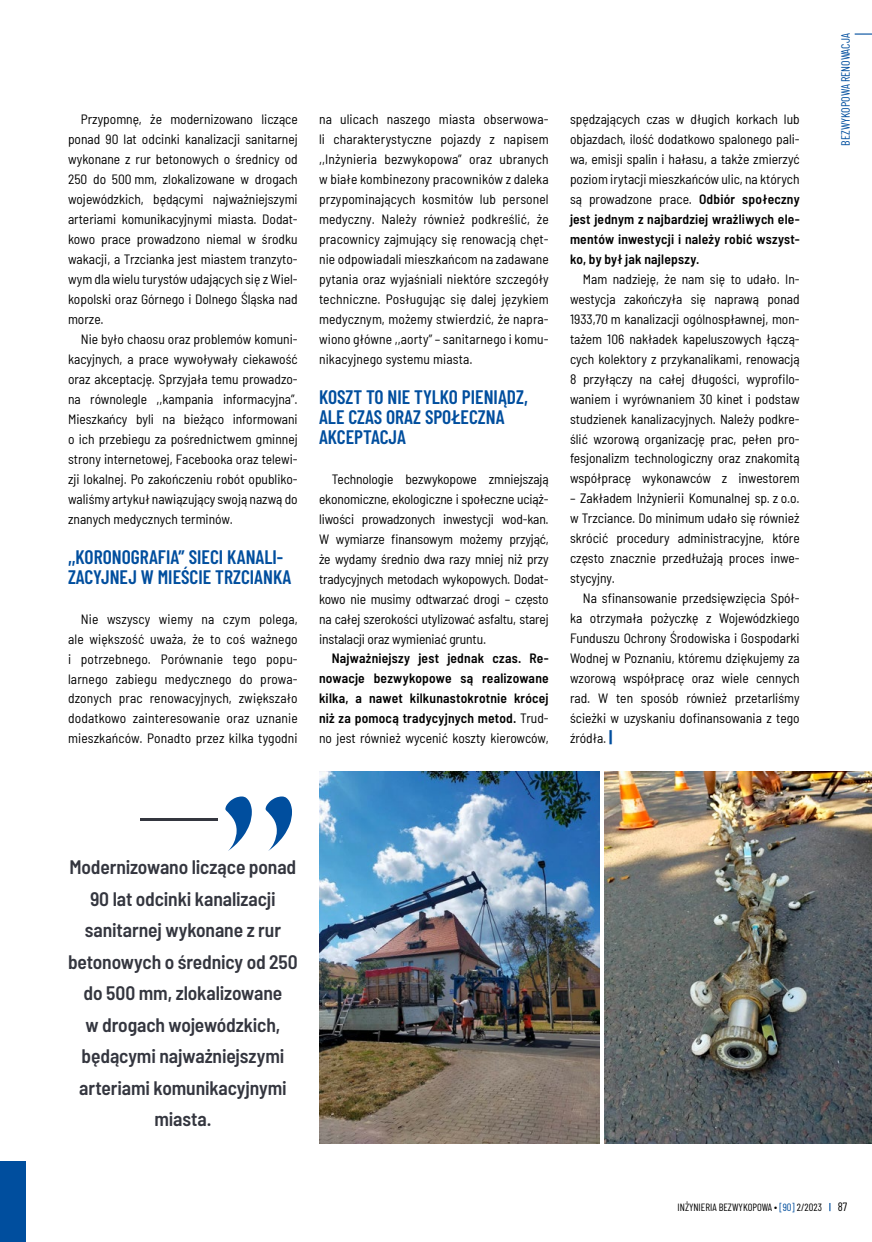
<style>
.page{position:relative;width:872px;height:1242px;background:#fff}
.page>*{position:absolute;margin:0;border:0;box-sizing:border-box;transform-origin:0 0}
.t1{font:600 semi-condensed 19.5px/31.5px "Barlow";letter-spacing:-.01em;color:#34363f;text-align:center}
.t2{font:600 19.5px/20px "Barlow Condensed";color:#004e9e}
.t3{font:semi-condensed 13.5px/20px "Barlow";color:#000;text-align:justify}
.t4{font:600 semi-condensed 13.5px/20px "Barlow";letter-spacing:.015em;color:#000;text-align:justify}
.t5{font:12px "Barlow Condensed";color:#004e9e}
.t6{font:12px "Barlow Condensed";color:#000}
.t7{font:10.5px "Barlow Condensed";color:#000}
.s1{font-weight:400}
.s2{font-weight:600}
.s3{font-weight:700;font-size:16.5px;color:#004e9e}
.s4{color:#004e9e}
</style>
<div class="page">
<div style="left:0;top:1161px;width:26px;height:81px;background:#004e9e"></div>
<svg style="left:854px;top:33px;width:18px;height:2px"></svg>
<img style="left:604px;top:771px;width:268px;height:372px">
<img style="left:319px;top:771px;width:280px;height:372px">
<hr style="left:140px;top:818px;width:78px;height:2px;background:#34363f">
<svg style="left:266px;top:796px;width:26px;height:55px"></svg>
<svg style="left:225px;top:796px;width:27px;height:55px"></svg>
<p class="t3" style="left:68px;top:108px;width:231px;text-indent:13px">Przypomnę, że modernizowano liczące ponad 90 lat odcinki kanalizacji sanitarnej wykonane z rur betonowych o średnicy od 250 do 500 mm, zlokalizowane w drogach wojewódzkich, będącymi najważniejszymi arteriami komunikacyjnymi miasta. Dodat&shy;kowo prace prowadzono niemal w środku wakacji, a Trzcianka jest miastem tranzyto&shy;wym dla wielu turystów udających się z Wiel&shy;kopolski oraz Górnego i Dolnego Śląska nad morze.</p>
<p class="t3" style="left:68px;top:328px;width:231px;text-indent:13px">Nie było chaosu oraz problemów komuni&shy;kacyjnych, a prace wywoływały ciekawość oraz akceptację. Sprzyjała temu prowadzo&shy;na równolegle ,,kampania informacyjna”.<br>Mieszkańcy byli na bieżąco informowani o ich przebiegu za pośrednictwem gminnej strony internetowej, Facebooka oraz telewi&shy;zji lokalnej. Po zakończeniu robót opubliko&shy;waliśmy artykuł nawiązujący swoją nazwą do znanych medycznych terminów.</p>
<h1 class="t2" style="left:68px;top:545px;width:225px">,,KORONOGRAFIA” SIECI KANALI-<br>ZACYJNEJ W MIEŚCIE TRZCIANKA</h1>
<p class="t3" style="left:68px;top:608px;width:231px;text-indent:13px">Nie wszyscy wiemy na czym polega, ale większość uważa, że to coś ważnego i potrzebnego. Porównanie tego popu&shy;larnego zabiegu medycznego do prowa&shy;dzonych prac renowacyjnych, zwiększało dodatkowo zainteresowanie oraz uznanie mieszkańców. Ponadto przez kilka tygodni</p>
<p class="t3" style="left:319px;top:108px;width:231px">na ulicach naszego miasta obserwowa&shy;li charakterystyczne pojazdy z napisem ,,Inżynieria bezwykopowa” oraz ubranych w białe kombinezony pracowników z daleka przypominających kosmitów lub personel medyczny. Należy również podkreślić, że pracownicy zajmujący się renowacją chęt&shy;nie odpowiadali mieszkańcom na zadawane pytania oraz wyjaśniali niektóre szczegóły techniczne. Posługując się dalej językiem medycznym, możemy stwierdzić, że napra&shy;wiono główne ,,aorty” – sanitarnego i komu&shy;nikacyjnego systemu miasta.</p>
<h1 class="t2" style="left:319px;top:385px;width:210px">KOSZT TO NIE TYLKO PIENIĄDZ,<br>ALE CZAS ORAZ SPOŁECZNA<br>AKCEPTACJA</h1>
<p class="t3" style="left:319px;top:468px;width:231px;text-indent:13px">Technologie bezwykopowe zmniejszają ekonomiczne, ekologiczne i społeczne uciąż&shy;liwości prowadzonych inwestycji wod-kan.<br>W wymiarze finansowym możemy przyjąć, że wydamy średnio dwa razy mniej niż przy tradycyjnych metodach wykopowych. Dodat&shy;kowo nie musimy odtwarzać drogi – często na całej szerokości utylizować asfaltu, starej instalacji oraz wymieniać gruntu.</p>
<p class="t4" style="left:319px;top:647px;width:231px;text-indent:13px">Najważniejszy jest jednak czas. Re&shy;nowacje bezwykopowe są realizowane kilka, a nawet kilkunastokrotnie krócej niż za pomocą tradycyjnych metod. <span class="s1">Trud&shy;no jest również wycenić koszty kierowców,</span></p>
<p class="t3" style="left:570px;top:108px;width:231px">spędzających czas w długich korkach lub objazdach, ilość dodatkowo spalonego pali&shy;wa, emisji spalin i hałasu, a także zmierzyć poziom irytacji mieszkańców ulic, na których są prowadzone prace. <span class="s2">Odbiór społeczny jest jednym z najbardziej wrażliwych ele&shy;mentów inwestycji i należy robić wszyst&shy;ko, by był jak najlepszy.</span></p>
<p class="t3" style="left:570px;top:268px;width:231px;text-indent:13px">Mam nadzieję, że nam się to udało. In&shy;westycja zakończyła się naprawą ponad 1933,70 m kanalizacji ogólnospławnej, mon&shy;tażem 106 nakładek kapeluszowych łączą&shy;cych kolektory z przykanalikami, renowacją 8 przyłączy na całej długości, wyprofilo&shy;waniem i wyrównaniem 30 kinet i podstaw studzienek kanalizacyjnych. Należy podkre&shy;ślić wzorową organizację prac, pełen pro&shy;fesjonalizm technologiczny oraz znakomitą współpracę wykonawców z inwestorem</p>
<p class="t3" style="left:570px;top:487px;width:231px">– Zakładem Inżynierii Komunalnej sp. z o.o. w Trzciance. Do minimum udało się również skrócić procedury administracyjne, które często znacznie przedłużają proces inwe&shy;stycyjny.</p>
<p class="t3" style="left:570px;top:587px;width:231px;text-indent:13px">Na sfinansowanie przedsięwzięcia Spół&shy;ka otrzymała pożyczkę z Wojewódzkiego Funduszu Ochrony Środowiska i Gospodarki Wodnej w Poznaniu, któremu dziękujemy za wzorową współpracę oraz wiele cennych rad. W ten sposób również przetarliśmy ścieżki w uzyskaniu dofinansowania z tego źródła. <span class="s3">|</span></p>
<p class="t5" style="left:837px;top:146px;width:114px;rotate:-90deg">BEZWYKOPOWA RENOWACJA</p>
<h1 class="t1" style="left:68px;top:850px;width:231px">Modernizowano liczące ponad<br>90 lat odcinki kanalizacji sanitarnej wykonane z rur betonowych o średnicy od 250 do 500 mm, zlokalizowane<br>w drogach wojewódzkich, będącymi najważniejszymi arteriami komunikacyjnymi miasta.</h1>
<p class="t7" style="left:677px;top:1199px;width:146px">INŻYNIERIA BEZWYKOPOWA ∙ <span class="s4">[90]</span> 2/2023</p>
<p class="t6" style="left:837px;top:1198px;width:11px">87</p>
</div>
